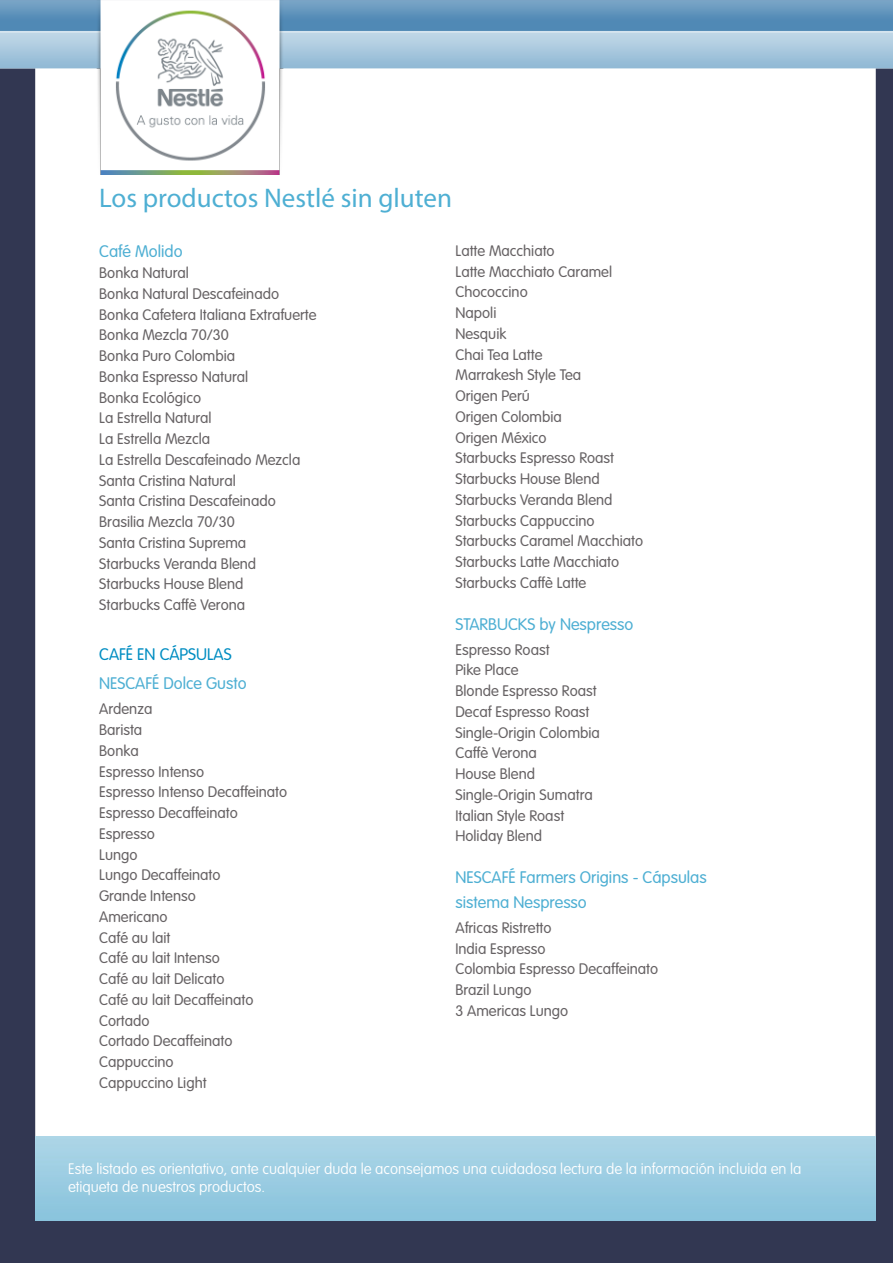
<style>
.page{position:relative;width:893px;height:1263px;background:#fff}
.page>*{position:absolute;margin:0;border:0;box-sizing:border-box;transform-origin:0 0}
.t1{font:27px "Myriad Pro";color:#4eafd3}
.t2{font:300 16.5px/25px "VAG Rounded Std";color:#4eafd3}
.t3{font:300 16.5px "VAG Rounded Std";color:#008dc2}
.t4{font:300 15px/20.7px "VAG Rounded Std";color:#666264}
.t5{font:100 15px/18px "VAG Rounded Std";color:#fff}
</style>
<div class="page">
<div style="left:0;top:174px;width:893px;height:1089px;background:#323752"></div>
<div style="left:35px;top:29px;width:841px;height:1192px;background:#fff;border:2px solid #fff"></div>
<img style="left:0;top:0;width:893px;height:174px">
<h1 class="t1" style="left:99px;top:181px;width:354px">Los productos Nestlé sin gluten</h1>
<p class="t2" style="left:99px;top:240px;width:85px">Café Molido</p>
<p class="t4" style="left:99px;top:263px;width:219px">Bonka Natural<br>Bonka Natural Descafeinado<br>Bonka Cafetera Italiana Extrafuerte<br>Bonka Mezcla 70/30<br>Bonka Puro Colombia<br>Bonka Espresso Natural<br>Bonka Ecológico<br>La Estrella Natural<br>La Estrella Mezcla<br>La Estrella Descafeinado Mezcla<br>Santa Cristina Natural<br>Santa Cristina Descafeinado<br>Brasilia Mezcla 70/30<br>Santa Cristina Suprema<br>Starbucks Veranda Blend<br>Starbucks House Blend<br>Starbucks Caffè Verona</p>
<p class="t3" style="left:99px;top:645px;width:134px">CAFÉ EN CÁPSULAS</p>
<p class="t2" style="left:99px;top:672px;width:149px">NESCAFÉ Dolce Gusto</p>
<p class="t4" style="left:99px;top:699px;width:189px">Ardenza<br>Barista<br>Bonka<br>Espresso Intenso<br>Espresso Intenso Decaffeinato<br>Espresso Decaffeinato<br>Espresso<br>Lungo<br>Lungo Decaffeinato<br>Grande Intenso<br>Americano<br>Café au lait<br>Café au lait Intenso<br>Café au lait Delicato<br>Café au lait Decaffeinato<br>Cortado<br>Cortado Decaffeinato<br>Cappuccino<br>Cappuccino Light</p>
<p class="t4" style="left:455px;top:241px;width:189px">Latte Macchiato<br>Latte Macchiato Caramel<br>Chococcino<br>Napoli<br>Nesquik<br>Chai Tea Latte<br>Marrakesh Style Tea<br>Origen Perú<br>Origen Colombia<br>Origen México<br>Starbucks Espresso Roast<br>Starbucks House Blend<br>Starbucks Veranda Blend<br>Starbucks Cappuccino<br>Starbucks Caramel Macchiato<br>Starbucks Latte Macchiato<br>Starbucks Caffè Latte</p>
<p class="t2" style="left:455px;top:612px;width:179px">STARBUCKS by Nespresso</p>
<p class="t4" style="left:455px;top:640px;width:146px">Espresso Roast<br>Pike Place<br>Blonde Espresso Roast<br>Decaf Espresso Roast<br>Single-Origin Colombia<br>Caffè Verona<br>House Blend<br>Single-Origin Sumatra<br>Italian Style Roast<br>Holiday Blend</p>
<p class="t2" style="left:455px;top:865px;width:253px">NESCAFÉ Farmers Origins - Cápsulas sistema Nespresso</p>
<p class="t4" style="left:455px;top:918px;width:204px">Africas Ristretto<br>India Espresso<br>Colombia Espresso Decaffeinato<br>Brazil Lungo<br>3 Americas Lungo</p>
<p class="t5" style="left:68px;top:1160px;width:735px">Este listado es orientativo, ante cualquier duda le aconsejamos una cuidadosa lectura de la información incluida en la etiqueta de nuestros productos.</p>
</div>
